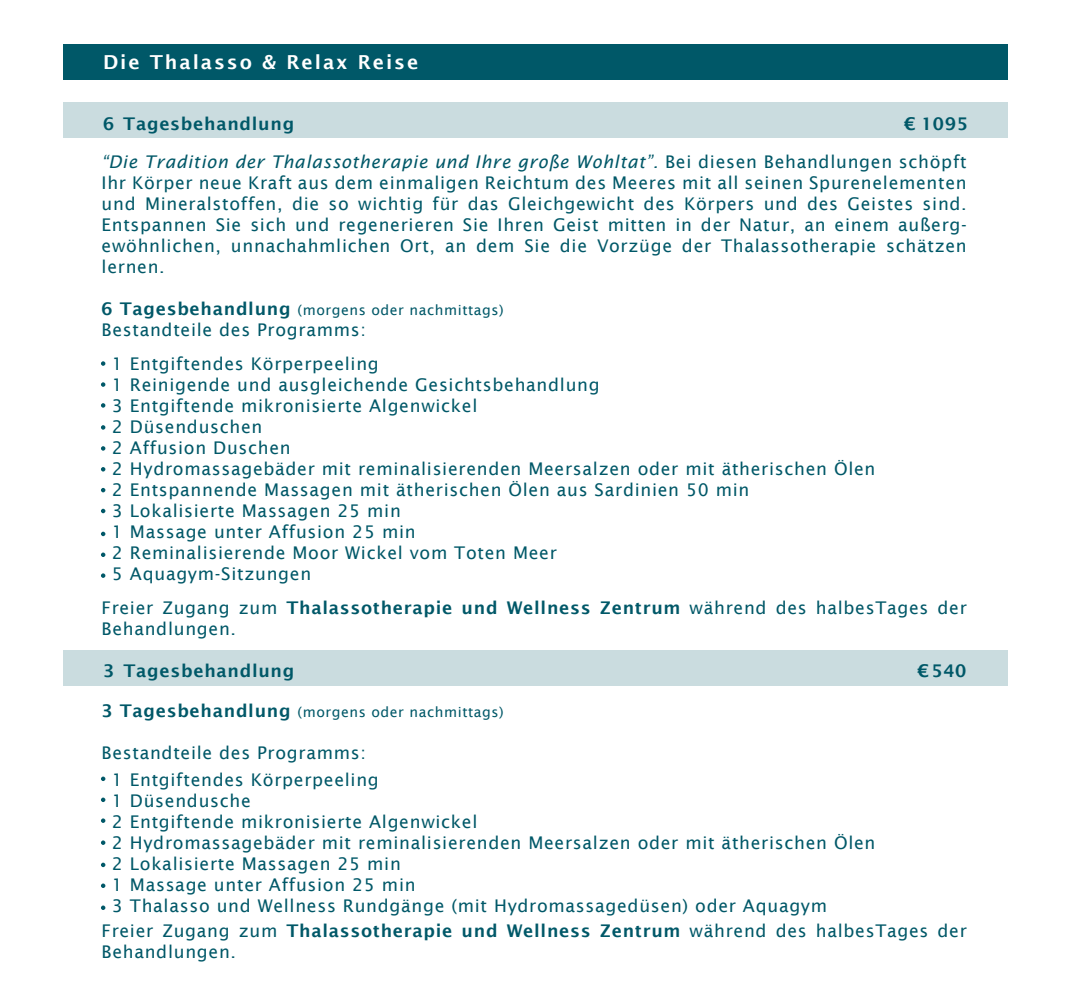
<style>
.page{position:relative;width:1072px;height:985px;background:#fff}
.page>*{position:absolute;margin:0;border:0;box-sizing:border-box;transform-origin:0 0}
.t1{font:600 19.25px "Lucida Sans";letter-spacing:.1em;color:#fff}
.t2{font:17.5px/21px "Lucida Sans";letter-spacing:.04em;color:#005868}
.t3{font:600 17.5px "Lucida Sans";letter-spacing:.04em;color:#005868}
.t4{font:14px "Lucida Sans";letter-spacing:.04em;color:#005868}
.s1{font-style:italic}
.s2{font-weight:600;font-size:17.5px}
.s3{font-weight:600}
</style>
<div class="page">
<div style="left:63px;top:45px;width:944px;height:35px;background:#005868"></div>
<div style="left:63px;top:103px;width:944px;height:35px;background:#cadcdf"></div>
<svg style="left:101px;top:361px;width:4px;height:5px"></svg>
<svg style="left:101px;top:382px;width:4px;height:5px"></svg>
<svg style="left:101px;top:403px;width:4px;height:5px"></svg>
<svg style="left:101px;top:425px;width:4px;height:5px"></svg>
<svg style="left:101px;top:446px;width:4px;height:5px"></svg>
<svg style="left:101px;top:467px;width:4px;height:4px"></svg>
<svg style="left:101px;top:488px;width:4px;height:4px"></svg>
<svg style="left:101px;top:509px;width:4px;height:4px"></svg>
<svg style="left:101px;top:532px;width:4px;height:4px"></svg>
<svg style="left:101px;top:552px;width:4px;height:5px"></svg>
<svg style="left:101px;top:573px;width:4px;height:5px"></svg>
<div style="left:63px;top:650px;width:944px;height:35px;background:#cadcdf"></div>
<svg style="left:101px;top:776px;width:4px;height:5px"></svg>
<svg style="left:101px;top:797px;width:4px;height:5px"></svg>
<svg style="left:101px;top:818px;width:4px;height:5px"></svg>
<svg style="left:101px;top:840px;width:4px;height:5px"></svg>
<svg style="left:101px;top:862px;width:4px;height:5px"></svg>
<svg style="left:101px;top:883px;width:4px;height:5px"></svg>
<svg style="left:101px;top:905px;width:4px;height:5px"></svg>
<p class="t1" style="left:103px;top:51px;width:317px">Die Thalasso &amp; Relax Reise</p>
<p class="t3" style="left:103px;top:114px;width:193px">6 Tagesbehandlung</p>
<p class="t3" style="left:904px;top:113px;width:65px">€ 1095</p>
<p class="t2" style="left:102px;top:151px;width:866px;text-align:justify"><span class="s1">“Die Tradition der Thalassotherapie und Ihre große Wohltat”.</span> Bei diesen Behandlungen schöpft Ihr Körper neue Kraft aus dem einmaligen Reichtum des Meeres mit all seinen Spurenelementen und Mineralstoffen, die so wichtig für das Gleichgewicht des Körpers und des Geistes sind.<br>Entspannen Sie sich und regenerieren Sie Ihren Geist mitten in der Natur, an einem außerg&shy;ewöhnlichen, unnachahmlichen Ort, an dem Sie die Vorzüge der Thalassotherapie schätzen lernen.</p>
<p class="t4" style="left:102px;top:302px;width:404px"><span class="s2">6 Tagesbehandlung</span> (morgens oder nachmittags)</p>
<p class="t2" style="left:102px;top:319px;width:266px">Bestandteile des Programms:</p>
<p class="t2" style="left:112px;top:354px;width:765px">1 Entgiftendes Körperpeeling<br>1 Reinigende und ausgleichende Gesichtsbehandlung<br>3 Entgiftende mikronisierte Algenwickel<br>2 Düsenduschen<br>2 Affusion Duschen<br>2 Hydromassagebäder mit reminalisierenden Meersalzen oder mit ätherischen Ölen 2 Entspannende Massagen mit ätherischen Ölen aus Sardinien 50 min<br>3 Lokalisierte Massagen 25 min<br>1 Massage unter Affusion 25 min<br>2 Reminalisierende Moor Wickel vom Toten Meer<br>5 Aquagym-Sitzungen</p>
<p class="t2" style="left:102px;top:597px;width:866px">Freier Zugang zum <span class="s3">Thalassotherapie und Wellness Zentrum</span> während des halbesTages der<br>Behandlungen.</p>
<p class="t3" style="left:103px;top:660px;width:193px">3 Tagesbehandlung</p>
<p class="t4" style="left:102px;top:704px;width:404px"><span class="s2">3 Tagesbehandlung</span> (morgens oder nachmittags)</p>
<p class="t2" style="left:102px;top:742px;width:266px">Bestandteile des Programms:</p>
<p class="t2" style="left:112px;top:769px;width:765px">1 Entgiftendes Körperpeeling<br>1 Düsendusche<br>2 Entgiftende mikronisierte Algenwickel<br>2 Hydromassagebäder mit reminalisierenden Meersalzen oder mit ätherischen Ölen 2 Lokalisierte Massagen 25 min<br>1 Massage unter Affusion 25 min<br>3 Thalasso und Wellness Rundgänge (mit Hydromassagedüsen) oder Aquagym</p>
<p class="t3" style="left:918px;top:661px;width:50px">€540</p>
<p class="t2" style="left:102px;top:920px;width:866px">Freier Zugang zum <span class="s3">Thalassotherapie und Wellness Zentrum</span> während des halbesTages der<br>Behandlungen.</p>
</div>
